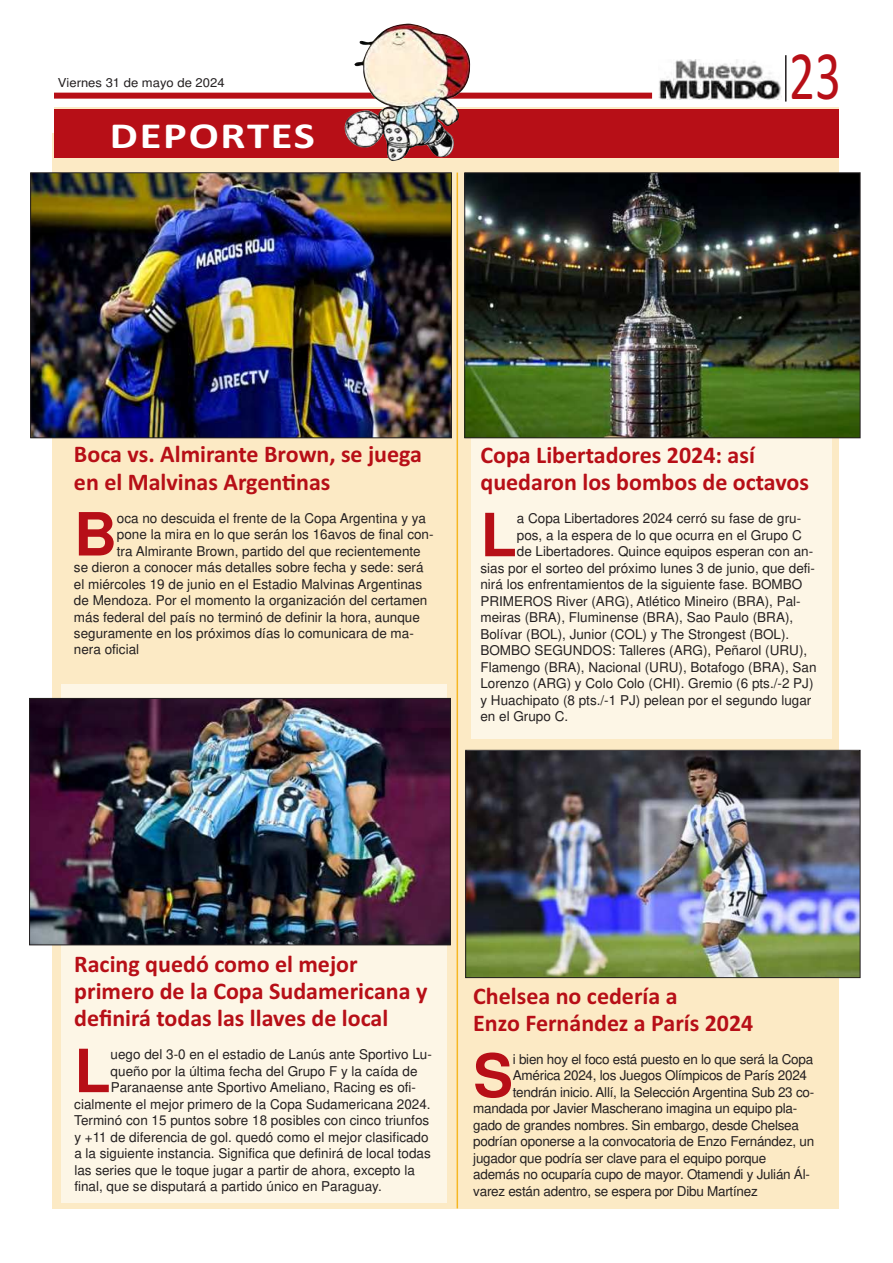
<style>
.page{position:relative;width:893px;height:1263px;background:#fff}
.page>*{position:absolute;margin:0;border:0;box-sizing:border-box;transform-origin:0 0}
.t1{font:700 59.55px "Arial";color:#b70f17}
.t2{font:34.2px "Calibri";color:#b70f17;scale:.73 1}
.t3{font:700 18px "Calibri";letter-spacing:.08em;color:#fff;scale:1.21 1}
.t4{font:13.5px "Arial";color:#231f20}
.t5{font:13.5px "Arial";letter-spacing:-.02em;color:#231f20}
.t6{font:12.3px "Arial";color:#231f20;scale:1.06 1}
.t7{font:700 11.7px "Calibri";color:#b70f17}
</style>
<div class="page">
<div style="left:53px;top:107px;width:786px;height:1101px;background:#fceac5"></div>
<img style="left:659px;top:60px;width:123px;height:39px">
<div style="left:0;top:93px;width:652px;height:6px;background:#b70f17"></div>
<hr style="left:785px;top:55px;width:1px;height:47px;background:#231f20">
<div style="left:54px;top:110px;width:785px;height:48px;background:#b70f17"></div>
<div style="left:471px;top:202px;width:360px;height:537px;background:#fdf6e6"></div>
<div style="left:61px;top:684px;width:385px;height:519px;background:#fdf6e6"></div>
<img style="left:32px;top:175px;width:418px;height:261px">
<div style="left:30px;top:173px;width:422px;height:265px;border:1px solid #231f20"></div>
<img style="left:466px;top:175px;width:392px;height:261px">
<div style="left:464px;top:173px;width:396px;height:265px;border:1px solid #231f20"></div>
<img style="left:467px;top:752px;width:391px;height:224px">
<div style="left:465px;top:750px;width:395px;height:228px;border:1px solid #231f20"></div>
<img style="left:344px;top:24px;width:126px;height:137px">
<hr style="left:457px;top:173px;width:1px;height:1035px;background:#f6b723">
<div style="left:0;top:62px;width:54px;height:71px;background:#fff"></div>
<img style="left:31px;top:700px;width:418px;height:243px">
<div style="left:29px;top:698px;width:422px;height:247px;border:1px solid #231f20"></div>
<p class="t6" style="left:58px;top:75px;width:159px">Viernes 31 de mayo de 2024</p>
<h3 class="t3" style="left:110px;top:131px;width:171px">DEPORTES</h3>
<h2 class="t2" style="left:789px;top:67px;width:73px">23</h2>
<p class="t7" style="left:74px;top:452px;width:350px">Boca vs. Almirante Brown, se juega</p>
<p class="t7" style="left:74px;top:479px;width:258px">en el Malvinas Argen}nas</p>
<h1 class="t1" style="left:74px;top:500px;width:45px">B</h1>
<p class="t4" style="left:117px;top:510px;width:311px">oca no descuida el frente de la Copa Argentina y ya</p>
<p class="t4" style="left:117px;top:526px;width:318px">pone la mira en lo que serán los 16avos de final con-</p>
<p class="t4" style="left:117px;top:543px;width:305px">tra Almirante Brown, partido del que recientemente</p>
<p class="t4" style="left:74px;top:559px;width:351px">se dieron a conocer más detalles sobre fecha y sede: será</p>
<p class="t4" style="left:74px;top:576px;width:350px">el miércoles 19 de junio en el Estadio Malvinas Argentinas</p>
<p class="t4" style="left:74px;top:592px;width:355px">de Mendoza. Por el momento la organización del certamen</p>
<p class="t4" style="left:74px;top:609px;width:347px">más federal del país no terminó de definir la hora, aunque</p>
<p class="t4" style="left:74px;top:625px;width:341px">seguramente en los próximos días lo comunicara de ma-</p>
<p class="t4" style="left:74px;top:642px;width:67px">nera oficial</p>
<p class="t7" style="left:480px;top:452px;width:276px">Copa Libertadores 2024: así</p>
<p class="t7" style="left:480px;top:479px;width:330px">quedaron los bombos de octavos</p>
<h1 class="t1" style="left:480px;top:501px;width:38px">L</h1>
<p class="t4" style="left:517px;top:511px;width:286px">a Copa Libertadores 2024 cerró su fase de gru-</p>
<p class="t4" style="left:517px;top:527px;width:287px">pos, a la espera de lo que ocurra en el Grupo C</p>
<p class="t4" style="left:517px;top:544px;width:298px">de Libertadores. Quince equipos esperan con an-</p>
<p class="t4" style="left:480px;top:560px;width:336px">sias por el sorteo del próximo lunes 3 de junio, que defi-</p>
<p class="t4" style="left:480px;top:576px;width:323px">nirá los enfrentamientos de la siguiente fase. BOMBO</p>
<p class="t4" style="left:480px;top:593px;width:322px">PRIMEROS River (ARG), Atlético Mineiro (BRA), Pal-</p>
<p class="t4" style="left:480px;top:609px;width:314px">meiras (BRA), Fluminense (BRA), Sao Paulo (BRA),</p>
<p class="t4" style="left:480px;top:626px;width:310px">Bolívar (BOL), Junior (COL) y The Strongest (BOL).</p>
<p class="t4" style="left:480px;top:642px;width:328px">BOMBO SEGUNDOS: Talleres (ARG), Peñarol (URU),</p>
<p class="t4" style="left:480px;top:659px;width:338px">Flamengo (BRA), Nacional (URU), Botafogo (BRA), San</p>
<p class="t4" style="left:480px;top:675px;width:335px">Lorenzo (ARG) y Colo Colo (CHI). Gremio (6 pts./-2 PJ)</p>
<p class="t4" style="left:480px;top:692px;width:332px">y Huachipato (8 pts./-1 PJ) pelean por el segundo lugar</p>
<p class="t4" style="left:480px;top:708px;width:89px">en el Grupo C.</p>
<p class="t7" style="left:74px;top:961px;width:285px">Racing quedó como el mejor</p>
<p class="t7" style="left:74px;top:988px;width:355px">primero de la Copa Sudamericana y</p>
<p class="t7" style="left:74px;top:1015px;width:316px">deûnirá todas las llaves de local</p>
<h1 class="t1" style="left:74px;top:1037px;width:38px">L</h1>
<p class="t4" style="left:111px;top:1046px;width:323px">uego del 3-0 en el estadio de Lanús ante Sportivo Lu-</p>
<p class="t4" style="left:111px;top:1063px;width:308px">queño por la última fecha del Grupo F y la caída de</p>
<p class="t4" style="left:111px;top:1079px;width:307px">Paranaense ante Sportivo Ameliano, Racing es ofi-</p>
<p class="t4" style="left:74px;top:1096px;width:358px">cialmente el mejor primero de la Copa Sudamericana 2024.</p>
<p class="t4" style="left:74px;top:1112px;width:356px">Terminó con 15 puntos sobre 18 posibles con cinco triunfos</p>
<p class="t4" style="left:74px;top:1129px;width:356px">y +11 de diferencia de gol. quedó como el mejor clasificado</p>
<p class="t4" style="left:74px;top:1145px;width:358px">a la siguiente instancia. Significa que definirá de local todas</p>
<p class="t4" style="left:74px;top:1162px;width:342px">las series que le toque jugar a partir de ahora, excepto la</p>
<p class="t4" style="left:74px;top:1178px;width:309px">final, que se disputará a partido único en Paraguay.</p>
<p class="t7" style="left:473px;top:993px;width:206px">Chelsea no cedería a</p>
<p class="t7" style="left:473px;top:1020px;width:282px">Enzo Fernández a París 2024</p>
<h1 class="t1" style="left:473px;top:1041px;width:41px">S</h1>
<p class="t5" style="left:513px;top:1051px;width:302px">i bien hoy el foco está puesto en lo que será la Copa</p>
<p class="t5" style="left:513px;top:1067px;width:296px">América 2024, los Juegos Olímpicos de París 2024</p>
<p class="t5" style="left:513px;top:1084px;width:303px">tendrán inicio. Allí, la Selección Argentina Sub 23 co-</p>
<p class="t5" style="left:473px;top:1100px;width:325px">mandada por Javier Mascherano imagina un equipo pla-</p>
<p class="t5" style="left:473px;top:1117px;width:327px">gado de grandes nombres. Sin embargo, desde Chelsea</p>
<p class="t5" style="left:473px;top:1133px;width:342px">podrían oponerse a la convocatoria de Enzo Fernández, un</p>
<p class="t5" style="left:473px;top:1150px;width:294px">jugador que podría ser clave para el equipo porque</p>
<p class="t5" style="left:473px;top:1166px;width:338px">además no ocuparía cupo de mayor. Otamendi y Julián Ál-</p>
<p class="t5" style="left:473px;top:1183px;width:286px">varez están adentro, se espera por Dibu Martínez</p>
</div>
